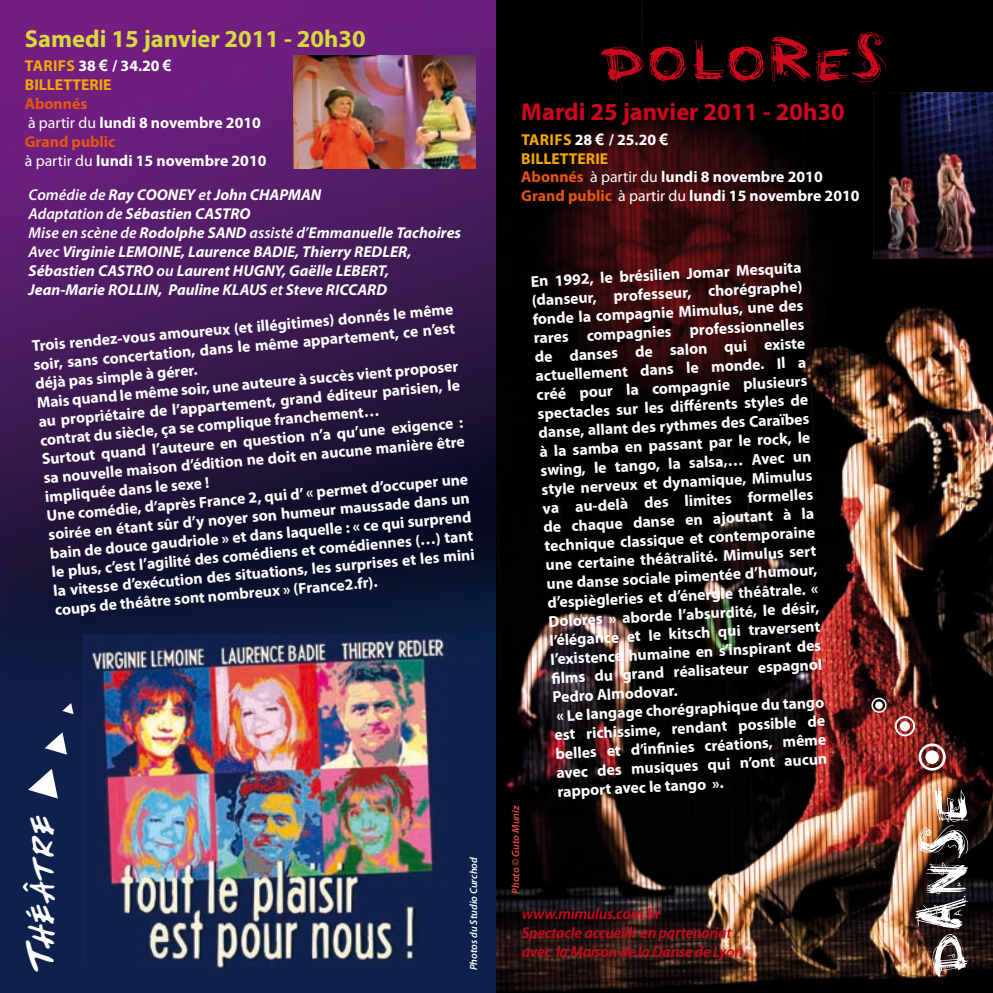
<style>
.page{position:relative;width:993px;height:993px;background:#fff}
.page>*{position:absolute;margin:0;border:0;box-sizing:border-box;transform-origin:0 0}
.t1{font:78.75px "Minus";color:#cd071e}
.t2{font:78.75px "Minus";color:#fff}
.t3{font:38.5px "Write Off";color:#fff}
.t4{font:700 24.5px "Myriad Pro";color:#d5da3d}
.t5{font:700 24.5px "Myriad Pro";color:#cd071e}
.t6{font:700 15.75px/18.9px "Myriad Pro";color:#fff}
.t7{font:italic 700 15.75px/18.9px "Myriad Pro";color:#fff}
.t8{font:italic 600 15.75px/18.9px "Myriad Pro";letter-spacing:-.02em;color:#cd071e}
.t9{font:700 15.75px/18.9px "Myriad Pro";color:#f6a700}
.t10{font:italic 600 10.5px "Myriad Pro";color:#fff}
.t11{font:italic 600 10.5px "Myriad Pro";color:#e74a3f}
.s1{color:#fff}
.s2{font-family:"Arial";color:#fff}
.s3{color:#e85412}
.s4{font-weight:400}
.s5{font-weight:600}
.s6{color:#f6a700}
.s7{font-family:"Arial"}
</style>
<div class="page">
<img style="left:0;top:0;width:496px;height:992px">
<img style="left:293px;top:56px;width:182px;height:113px">
<img style="left:496px;top:0;width:496px;height:992px">
<img style="left:872px;top:93px;width:120px;height:165px">
<div style="left:918px;top:743px;width:27px;height:27px;border:3px solid #fff;border-radius:50%"></div>
<div style="left:925px;top:750px;width:13px;height:13px;background:#fff;border-radius:50%"></div>
<div style="left:894px;top:715px;width:20px;height:21px;border:2px solid #fff;border-radius:50%"></div>
<div style="left:899px;top:721px;width:10px;height:10px;background:#fff;border-radius:50%"></div>
<div style="left:871px;top:697px;width:15px;height:15px;border:1px solid #fff;border-radius:50%"></div>
<svg style="left:874px;top:701px;width:8px;height:7px"></svg>
<svg style="left:28px;top:768px;width:30px;height:30px"></svg>
<svg style="left:45px;top:732px;width:22px;height:22px"></svg>
<svg style="left:62px;top:702px;width:11px;height:12px"></svg>
<h3 class="t4" style="left:25px;top:23px;width:342px">Samedi 15 janvier 2011 - 20h30</h3>
<p class="t9" style="left:25px;top:56px;width:148px">Tarifs <span class="s1">38</span> <span class="s2">€</span> <span class="s1">/ 34.20</span> <span class="s2">€<br></span>BILLETTERI E</p>
<p class="t6" style="left:25px;top:94px;width:243px"><span class="s3">Abonnés<br></span><span class="s4">à partir du</span> lundi 8 novembre 2010<br><span class="s3">Grand public<br></span><span class="s4">à partir du</span> lundi 15 novembre 2010</p>
<p class="t7" style="left:29px;top:185px;width:434px"><span class="s5">Comédie de</span> Ray COONEY <span class="s5">et</span> John CHAPMAN<br><span class="s5">Adaptation de</span> Sébastien CASTRO<br><span class="s5">Mise en scène de</span> Rodolphe SAND <span class="s5">assisté d’</span>Emmanuelle Tachoires <span class="s5">Avec</span> Virginie LEMOINE, Laurence BADIE, Thierry REDLER, Sébastien CASTRO <span class="s5">ou</span> Laurent HUGNY, Gaëlle LEBERT, Jean-Marie ROLLIN, Pauline KLAUS <span class="s5">et</span> Steve RICCARD</p>
<p class="t6" style="left:31px;top:336px;width:427px;rotate:-5deg">Trois rendez-vous amoureux (et illégitimes) donnés le même soir, sans concertation, dans le même appartement, ce n’est déjà pas simple à gérer.<br>Mais quand le même soir, une auteure à succès vient proposer au propriétaire de l’appartement, grand éditeur parisien, le contrat du siècle, ça se complique franchement…<br>Surtout quand l’auteure en question n’a qu’une exigence : sa nouvelle maison d’édition ne doit en aucune manière être impliquée dans le sexe !<br>Une comédie, d’après France 2, qui d’ « permet d’occuperune soirée en étant sûrd’y noyerson humeurmaussade dans un bain de douce gaudriole » et dans laquelle : « ce qui surprend le plus, c’est l’agilité des comédiens et comédiennes (…) tant la vitesse d’exécution des situations, les surprises et les mini coups de théâtre sont nombreux » (France2.fr).</p>
<h2 class="t3" style="left:15px;top:971px;width:158px;rotate:-90deg">Théâtre</h2>
<p class="t10" style="left:466px;top:969px;width:115px;rotate:-90deg">Photos du Studio Curchod</p>
<h1 class="t1" style="left:600px;top:11px;width:289px">DOLORES</h1>
<h3 class="t5" style="left:521px;top:96px;width:325px">Mardi 25 janvier 2011 - 20h30</h3>
<p class="t6" style="left:521px;top:129px;width:340px"><span class="s6">Tarifs</span> 28 <span class="s7">€</span> / 25.20 <span class="s7">€<br></span><span class="s6">BILLETTERI E<br></span><span class="s3">Abonnés</span> <span class="s4">à partir du</span> lundi 8 novembre 2010<br><span class="s3">Grand public</span> <span class="s4">à partir du</span> lundi 15 novembre 2010</p>
<p class="t11" style="left:509px;top:893px;width:90px;rotate:-90deg">Photo © Guto Muniz</p>
<p class="t6" style="left:530px;top:271px;width:274px;rotate:-3deg">En 1992, le brésilien Jomar Mesquita (danseur, professeur, chorégraphe) fonde la compagnie Mimulus, une des rares compagnies professionnelles de danses de salon qui existe actuellement dans le monde. Il a créé pour la compagnie plusieurs spectacles sur les différents styles de danse, allant des rythmes des Caraïbes à la samba en passant par le rock, le swing, le tango, la salsa,… Avec un style nerveux et dynamique, Mimulus va au-delà des limites formelles de chaque danse en ajoutant à la technique classique et contemporaine une certaine théâtralité. Mimulus sert une danse sociale pimentée d’humour, d’espiègleries et d’énergie théâtrale. « Dolores » aborde l’absurdité, le désir, l’élégance et le kitsch qui traversent l’existence humaine en s’inspirant des fi lms du grand réalisateur espagnol Pedro Almodovar.<br>« Le langage chorégraphique du tango est richissime, rendant possible de belles et d’infi nies créations, même avec des musiques qui n’ont aucun rapport avec le tango ».</p>
<p class="t8" style="left:521px;top:903px;width:211px">www.mimulus.com.br<br>Spectacle accueilli en partenariat</p>
<p class="t8" style="left:521px;top:941px;width:223px">avec la Maison de la Danse de Lyon</p>
<h1 class="t2" style="left:896px;top:976px;width:193px;rotate:-90deg">Danse</h1>
</div>
